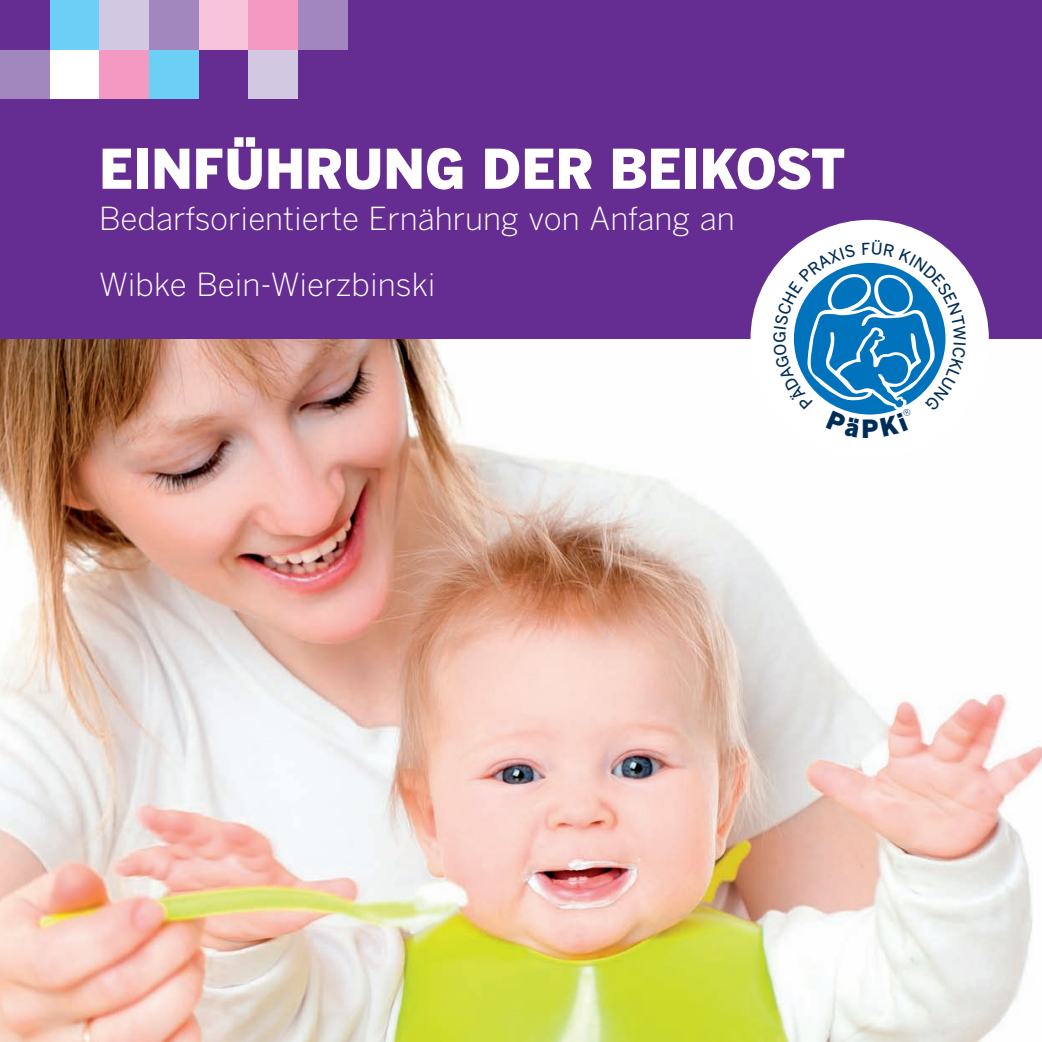
<style>
.page{position:relative;width:1042px;height:1042px;background:#fff}
.page>*{position:absolute;margin:0;border:0;box-sizing:border-box;transform-origin:0 0}
.t1{font:900 54.25px "Benton Gothic";color:#fff}
.t2{font:300 31.5px/65.6px "Benton Gothic";color:#fff}
.t3{font:900 25.03px "Benton Gothic";color:#002d56}
</style>
<div class="page">
<img style="left:0;top:338px;width:1042px;height:704px">
<div style="left:0;top:0;width:1042px;height:338px;background:#652d91"></div>
<div style="left:248px;top:50px;width:50px;height:49px;background:#d3c8e2"></div>
<div style="left:149px;top:50px;width:49px;height:49px;background:#6bcff6"></div>
<div style="left:99px;top:50px;width:50px;height:49px;background:#f499c2"></div>
<div style="left:50px;top:50px;width:49px;height:49px;background:#fff"></div>
<div style="left:0;top:50px;width:50px;height:49px;background:#a286be"></div>
<div style="left:298px;top:0;width:49px;height:50px;background:#a286be"></div>
<div style="left:248px;top:0;width:50px;height:50px;background:#f499c2"></div>
<div style="left:198px;top:0;width:50px;height:50px;background:#f8c4db"></div>
<div style="left:149px;top:0;width:49px;height:50px;background:#a286be"></div>
<div style="left:99px;top:0;width:50px;height:50px;background:#d3c8e2"></div>
<div style="left:50px;top:0;width:49px;height:50px;background:#6bcff6"></div>
<div style="left:750px;top:220px;width:239px;height:238px;background:#fff;border-radius:50%"></div>
<svg style="left:773px;top:240px;width:193px;height:197px"></svg>
<h1 class="t1" style="left:99px;top:135px;width:748px">EINFÜHRUNG DER BEIKOST</h1>
<p class="t2" style="left:99px;top:185px;width:637px">Bedarfsorientierte Ernährung von Anfang an<br>Wibke Bein-Wierzbinski</p>
<p class="t3" style="left:861px;top:413px;width:18px">P</p>
</div>
